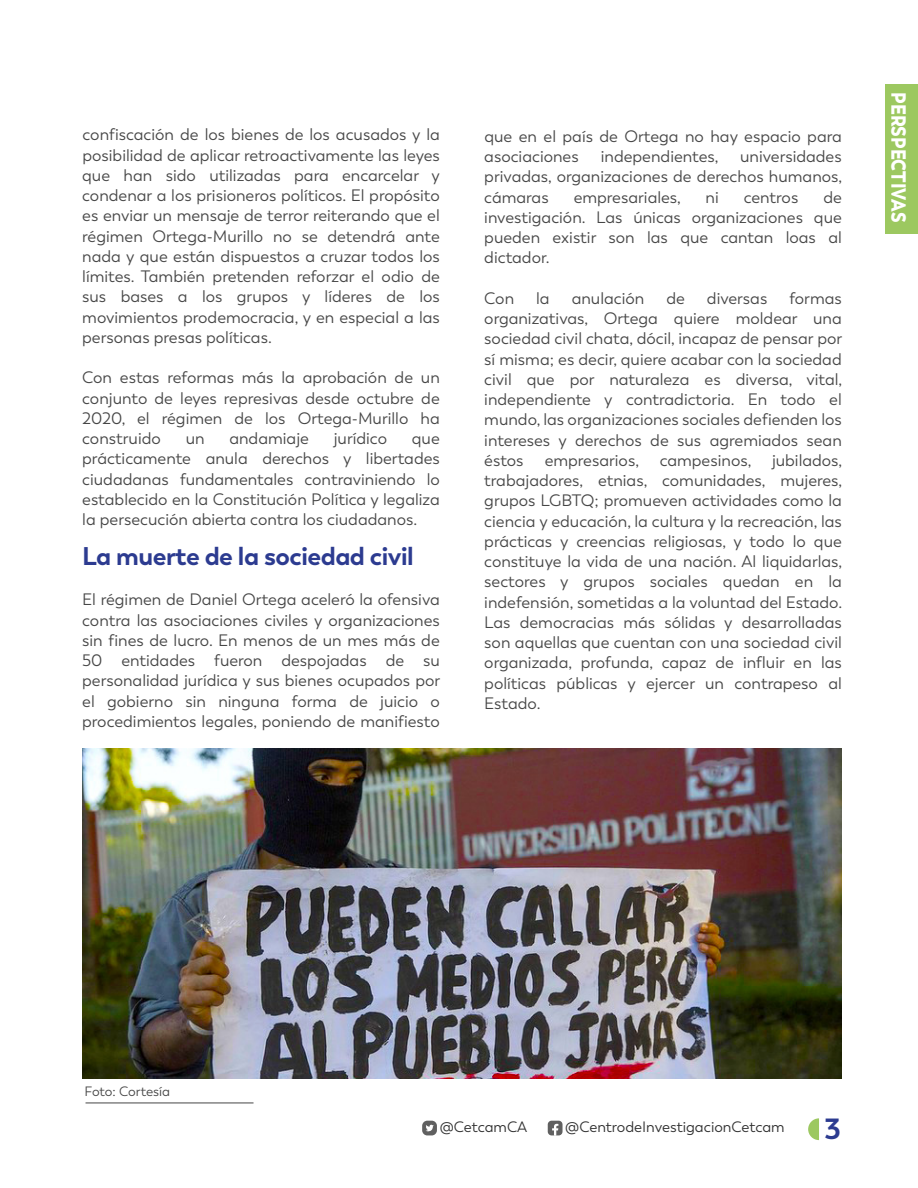
<style>
.page{position:relative;width:918px;height:1188px;background:#fff}
.page>*{position:absolute;margin:0;border:0;box-sizing:border-box;transform-origin:0 0}
.t1{font:700 29.1px "Trenda";color:#2c3b90}
.t2{font:700 25.5px "Trenda";letter-spacing:-.02em;color:#2c3b90}
.t3{font:900 20.4px "Trenda";color:#fff;scale:.86 1}
.t4{font:16.5px/20.2px "Trenda";color:#464646;text-align:justify}
.t5{font:15px "Trenda";color:#303030}
.t6{font:13.5px "Trenda";letter-spacing:-.005em;color:#464646}
</style>
<div class="page">
<svg style="left:808px;top:1118px;width:11px;height:22px"></svg>
<div style="left:422px;top:1121px;width:15px;height:14px;background:#606060;border-radius:5px"></div>
<svg style="left:426px;top:1125px;width:8px;height:7px"></svg>
<svg style="left:548px;top:1121px;width:15px;height:14px"></svg>
<hr style="left:86px;top:1103px;width:168px;height:1px;background:#464646">
<div style="left:885px;top:84px;width:33px;height:150px;background:#9cc860"></div>
<img style="left:83px;top:748px;width:758px;height:330px">
<p class="t4" style="left:82px;top:125px;width:359px">confiscación de los bienes de los acusados y la posibilidad de aplicar retroactivamente las leyes que han sido utilizadas para encarcelar y condenar a los prisioneros políticos. El propósito es enviar un mensaje de terror reiterando que el régimen Ortega-Murillo no se detendrá ante nada y que están dispuestos a cruzar todos los límites. También pretenden reforzar el odio de sus bases a los grupos y líderes de los movimientos prodemocracia, y en especial a las personas presas políticas.</p>
<p class="t4" style="left:82px;top:368px;width:359px">Con estas reformas más la aprobación de un conjunto de leyes represivas desde octubre de 2020, el régimen de los Ortega-Murillo ha construido</p>
<p class="t4" style="left:186px;top:429px;width:20px">un</p>
<p class="t4" style="left:229px;top:429px;width:81px">andamiaje</p>
<p class="t4" style="left:334px;top:429px;width:55px">jurídico</p>
<p class="t4" style="left:82px;top:429px;width:359px;text-indent:330px">que prácticamente anula derechos y libertades ciudadanas fundamentales contraviniendo lo establecido en la Constitución Política y legaliza la persecución abierta contra los ciudadanos.</p>
<h2 class="t2" style="left:82px;top:540px;width:333px">La muerte de la sociedad civil</h2>
<p class="t4" style="left:82px;top:590px;width:359px">El régimen de Daniel Ortega aceleró la ofensiva contra las asociaciones civiles y organizaciones sin fines de lucro. En menos de un mes más de 50 entidades fueron despojadas de su personalidad jurídica y sus bienes ocupados por el gobierno sin ninguna forma de juicio o procedimientos legales, poniendo de manifiesto</p>
<p class="t4" style="left:484px;top:126px;width:359px">que en el país de Ortega no hay espacio para asociaciones</p>
<p class="t4" style="left:484px;top:147px;width:359px;text-indent:256px">universidades privadas, organizaciones de derechos humanos, cámaras</p>
<p class="t4" style="left:601px;top:147px;width:119px">independientes,</p>
<p class="t4" style="left:484px;top:187px;width:359px;text-indent:339px">de investigación. Las únicas organizaciones que pueden existir son las que cantan loas al dictador.</p>
<p class="t4" style="left:484px;top:288px;width:31px">Con</p>
<p class="t4" style="left:536px;top:288px;width:15px">la</p>
<p class="t4" style="left:572px;top:288px;width:74px">anulación</p>
<p class="t4" style="left:666px;top:288px;width:20px">de</p>
<p class="t4" style="left:707px;top:288px;width:62px">diversas</p>
<p class="t4" style="left:574px;top:187px;width:109px">empresariales,</p>
<p class="t4" style="left:706px;top:187px;width:15px">ni</p>
<p class="t4" style="left:744px;top:187px;width:56px">centros</p>
<p class="t4" style="left:484px;top:288px;width:359px;text-indent:305px">formas organizativas, Ortega quiere moldear una sociedad civil chata, dócil, incapaz de pensar por sí misma; es decir, quiere acabar con la sociedad civil que por naturaleza es diversa, vital, independiente y contradictoria. En todo el mundo, las organizaciones sociales defienden los intereses y derechos de sus agremiados sean éstos</p>
<p class="t4" style="left:484px;top:450px;width:360px;text-indent:288px">jubilados, trabajadores, etnias, comunidades, mujeres, grupos LGBTQ; promueven actividades como la ciencia y educación, la cultura y la recreación, las prácticas y creencias religiosas, y todo lo que constituye la vida de una nación. Al liquidarlas, sectores y grupos sociales quedan en la indefensión, sometidas a la voluntad del Estado.<br>Las democracias más sólidas y desarrolladas son aquellas que cuentan con una sociedad civil organizada, profunda, capaz de influir en las políticas públicas y ejercer un contrapeso al Estado.</p>
<p class="t4" style="left:545px;top:450px;width:96px">empresarios,</p>
<p class="t4" style="left:660px;top:450px;width:93px">campesinos,</p>
<p class="t3" style="left:912px;top:92px;width:153px;rotate:90deg">PERSPECTIVAS</p>
<p class="t6" style="left:84px;top:1083px;width:87px">Foto: Cortesía</p>
<p class="t5" style="left:440px;top:1118px;width:89px">@CetcamCA</p>
<p class="t5" style="left:565px;top:1118px;width:221px">@CentrodeInvestigacionCetcam</p>
<h1 class="t1" style="left:825px;top:1111px;width:18px">3</h1>
</div>
